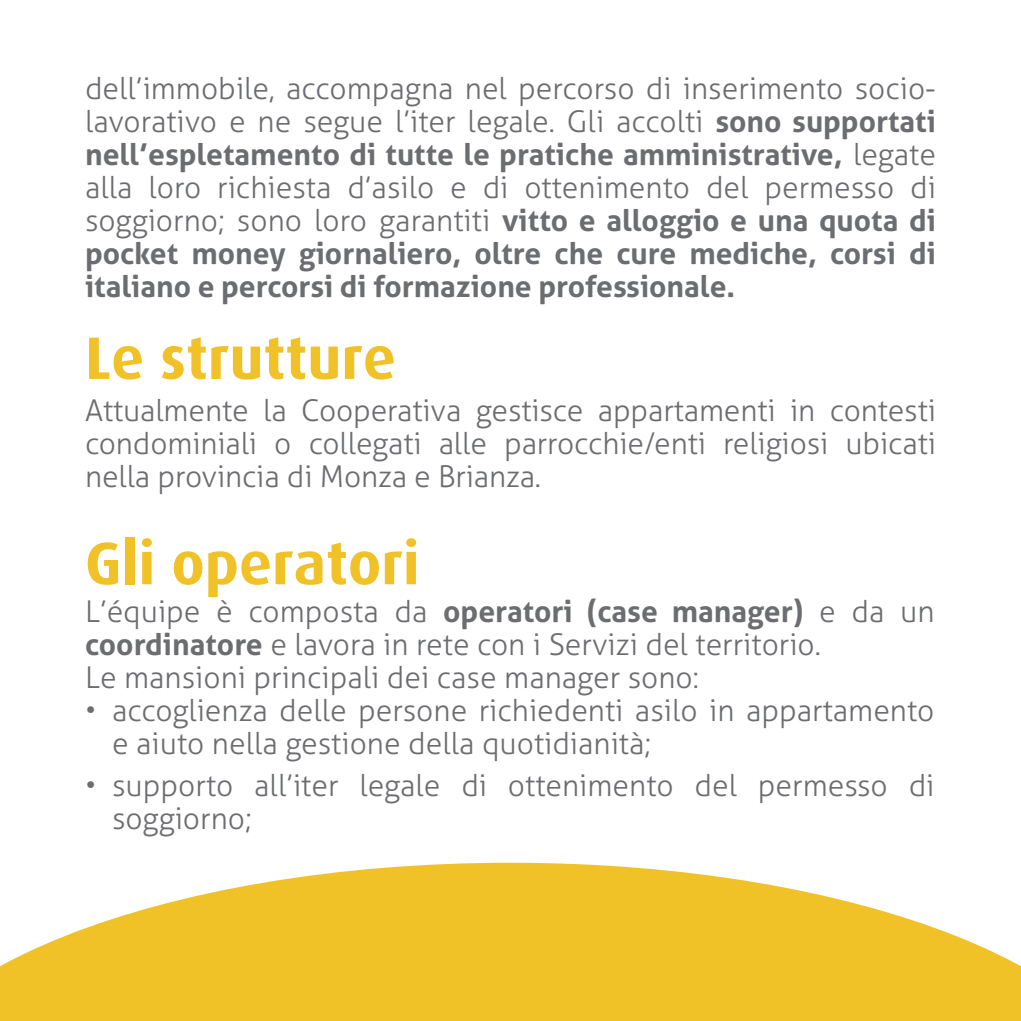
<style>
.page{position:relative;width:1021px;height:1021px;background:#fff}
.page>*{position:absolute;margin:0;border:0;box-sizing:border-box;transform-origin:0 0}
.t1{font:700 60px "Dax";color:#f1c128}
.t2{font:300 30px/33px "Aller";color:#6c6d70}
.t3{font:700 30px/33px "Aller";color:#6c6d70;text-align:justify}
.s1{font-weight:300}
.s2{font-weight:700}
</style>
<div class="page">
<svg style="left:0;top:862px;width:1020px;height:158px;fill:#f1c128"></svg>
<p class="t3" style="left:85px;top:71px;width:852px"><span class="s1">dell’immobile, accompagna nel percorso di inserimento socio&shy;lavorativo e ne segue l’iter legale. Gli accolti</span> sono supportati nell’espletamento di tutte le pratiche amministrative, <span class="s1">legate alla loro richiesta d’asilo e di ottenimento del permesso di soggiorno; sono loro garantiti</span> vitto e alloggio e una quota di pocket money giornaliero, oltre che cure mediche, corsi di italiano e percorsi di formazione professionale.</p>
<h1 class="t1" style="left:85px;top:324px;width:312px">Le strutture</h1>
<p class="t2" style="left:85px;top:394px;width:852px;text-align:justify">Attualmente la Cooperativa gestisce appartamenti in contesti condominiali o collegati alle parrocchie/enti religiosi ubicati nella provincia di Monza e Brianza.</p>
<h1 class="t1" style="left:85px;top:529px;width:336px">Gli operatori</h1>
<p class="t2" style="left:85px;top:595px;width:851px">L’équipe è composta da <span class="s2">operatori (case manager)</span> e da un <span class="s2">coordinatore</span> e lavora in rete con i Servizi del territorio.<br>Le mansioni principali dei case manager sono:</p>
<p class="t2" style="left:112px;top:694px;width:823px;text-indent:-27px">• accoglienza delle persone richiedenti asilo in appartamento e aiuto nella gestione della quotidianità;</p>
<p class="t2" style="left:112px;top:768px;width:823px;text-indent:-27px">• supporto all’iter legale di ottenimento del permesso di soggiorno;</p>
</div>
